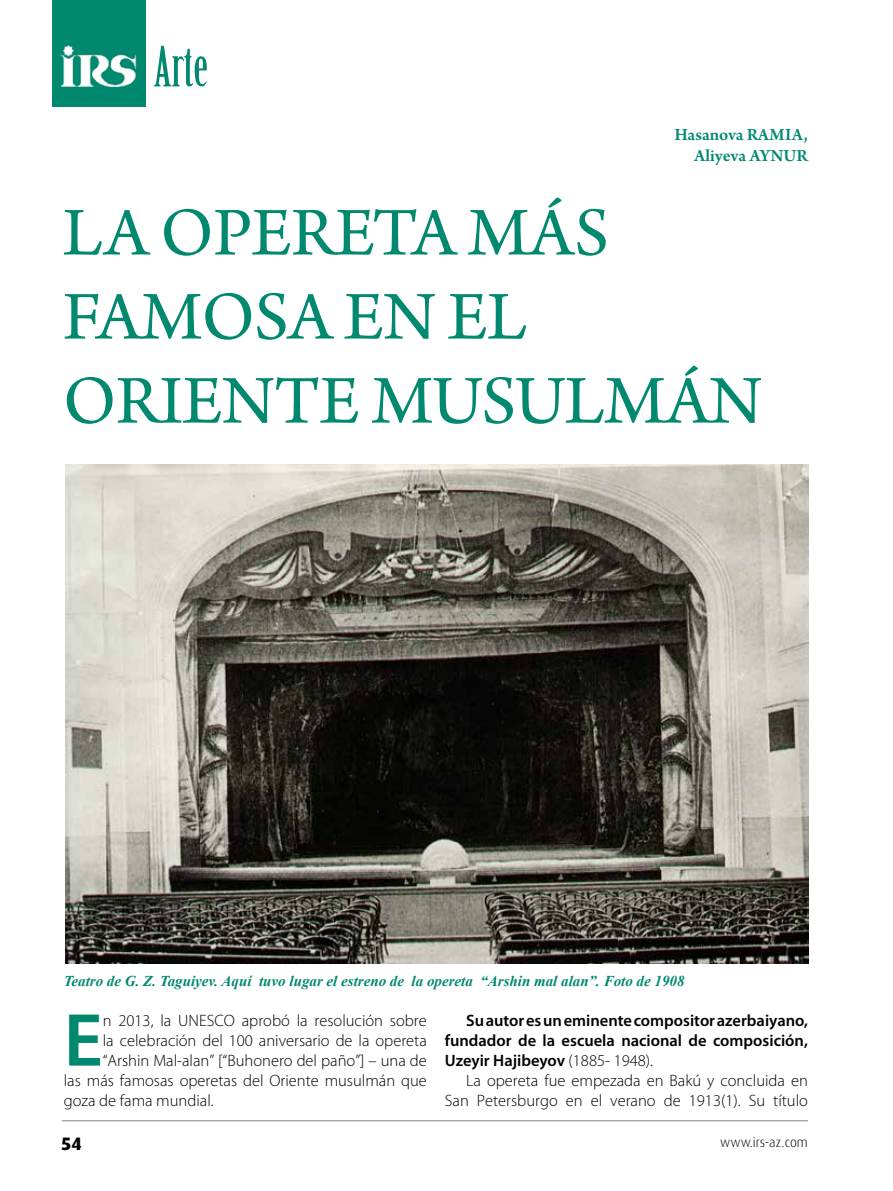
<style>
.page{position:relative;width:893px;height:1191px;background:#fff}
.page>*{position:absolute;margin:0;border:0;box-sizing:border-box;transform-origin:0 0}
.t1{font:600 75.75px "Myriad Pro";color:#00896e}
.t2{font:72px/84px "Arno Pro";letter-spacing:.1em;color:#00896e}
.t3{font:54.15px "Birch Std";color:#00896e}
.t4{font:600 18px/21.6px "Arno Pro";letter-spacing:-.01em;color:#00896e}
.t5{font:800 18px "Dax Pro";color:#000}
.t6{font:300 16.5px/20px "Myriad Pro";color:#000;text-align:right}
.t7{font:600 16.5px/20px "Myriad Pro";color:#000;text-align:justify}
.t8{font:italic 700 15px "Times New Roman";color:#00896e}
.t9{font:300 13.5px "Dax Pro";color:#000}
.s1{font-weight:300}
</style>
<div class="page">
<hr style="left:62px;top:1120px;width:746px;height:1px;background:#808285">
<div style="left:52px;top:0;width:94px;height:106px;background:#00896e"></div>
<img style="left:60px;top:45px;width:77px;height:41px">
<img style="left:65px;top:464px;width:744px;height:499px">
<h3 class="t3" style="left:154px;top:36px;width:56px">Arte</h3>
<p class="t4" style="left:694px;top:124px;width:115px;text-indent:-20px">Hasanova Ramia,<br>Aliyeva Ayn</p>
<p class="t4" style="left:784px;top:146px;width:21px">ur</p>
<h2 class="t2" style="left:63px;top:195px;width:691px">LA OPERETA MÁS<br>FAMOSA EN EL<br>ORIENTE MUSULMÁN</h2>
<p class="t8" style="left:64px;top:971px;width:622px">Teatro de G. Z. Taguiyev. Aquí tuvo lugar el estreno de la opereta “Arshin mal alan”. Foto de 1908</p>
<h1 class="t1" style="left:64px;top:992px;width:40px">E</h1>
<p class="t6" style="left:103px;top:1010px;width:326px">n 2013, la U NESCO aprobó la resolución sobre</p>
<p class="t6" style="left:103px;top:1030px;width:326px">la celebración del 100 aniversario de la opereta</p>
<p class="t6" style="left:103px;top:1050px;width:326px">“Arshin Mal-alan” [“Buhonero del paño”] – una de</p>
<p class="t6" style="left:64px;top:1070px;width:365px">las más famosas operetas del Oriente musulmán que</p>
<p class="t6" style="left:64px;top:1090px;width:151px">goza de fama mundial.</p>
<p class="t7" style="left:445px;top:1009px;width:365px;text-indent:21px">Su autor es un eminente compositor azerbaiyano, fundador de la escuela nacional de composición, Uzeyir Hajibeyov <span class="s1">(1885- 1948).</span></p>
<p class="t6" style="left:445px;top:1070px;width:365px">La opereta fue empezada en Bakú y concluida en<br>San Petersburgo en el verano de 1913(1). Su título</p>
<p class="t5" style="left:62px;top:1131px;width:21px">54</p>
<p class="t9" style="left:720px;top:1133px;width:89px">www.irs-az.com</p>
</div>
